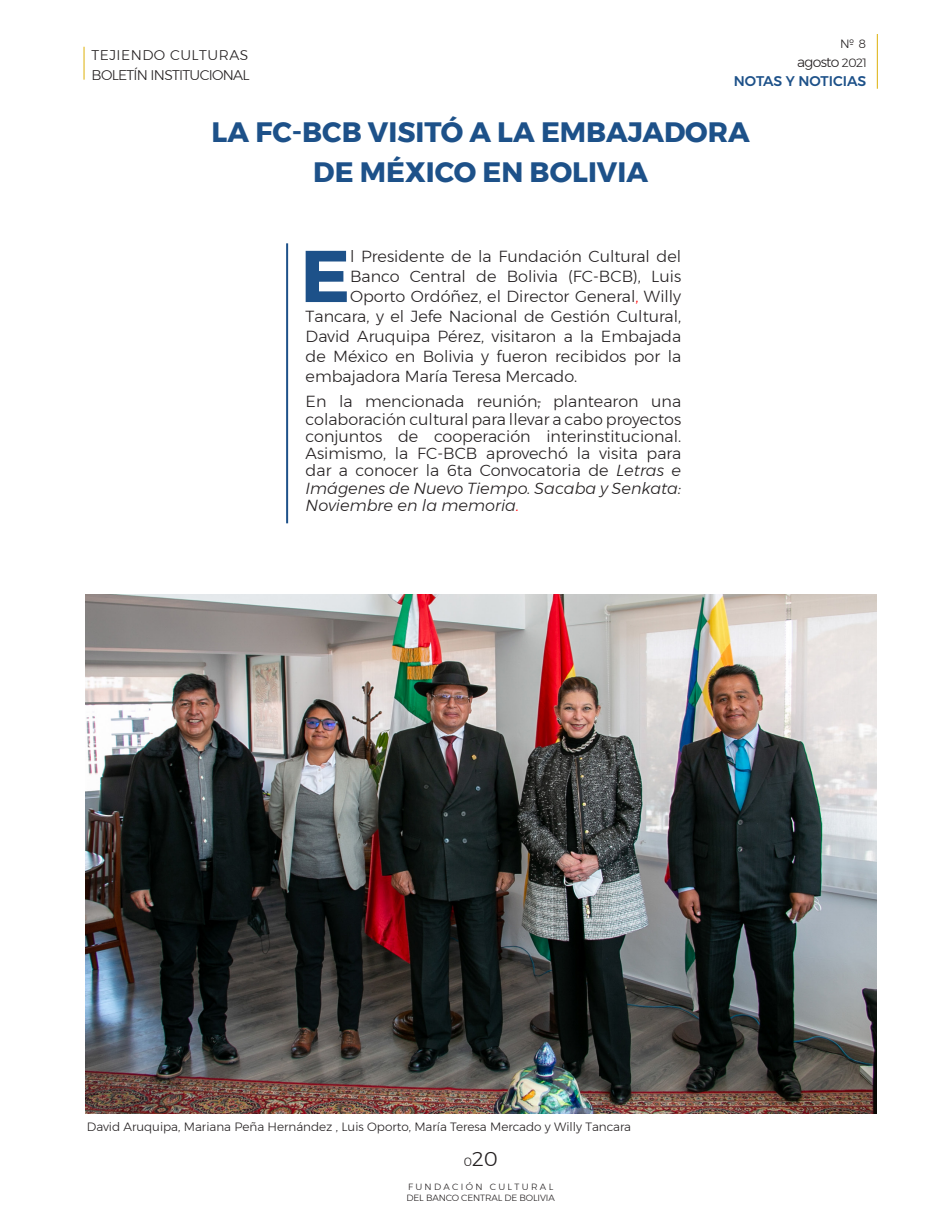
<style>
.page{position:relative;width:933px;height:1224px;background:#fff}
.page>*{position:absolute;margin:0;border:0;box-sizing:border-box;transform-origin:0 0}
.primera_linea{font:700 73px "Montserrat";color:#1d5189}
.título{font:700 28px/40px "Montserrat";color:#1d5189;text-align:center}
.t1{font:300 20px "Montserrat";color:#231f20}
.primera_linea-2{font:300 16px/17.2px "Montserrat";color:#231f20;text-align:justify}
.t2{font:300 14px "Montserrat";letter-spacing:-.05em;color:#231f20}
.t3{font:300 14px "Montserrat";letter-spacing:.035em;color:#231f20}
.t4{font:500 14px "Montserrat";color:#1d5189}
.pie_de_foto{font:300 12px "Montserrat";color:#231f20}
.t5{font:300 9px/10.8px "Montserrat";letter-spacing:-.015em;color:#231f20}
.s1{font-size:12px}
.s2{color:#f00}
.s3{font-style:italic}
.s4{font-style:italic;color:#f00}
</style>
<div class="page">
<hr style="left:84px;top:47px;width:1px;height:33px;background:#ddb008">
<hr style="left:877px;top:34px;width:1px;height:55px;background:#ddb008">
<img style="left:85px;top:595px;width:791px;height:519px">
<hr style="left:286px;top:243px;width:2px;height:280px;background:#1d5189">
<p class="t3" style="left:92px;top:45px;width:158px">TEJIENDO CULTURAS</p>
<p class="t2" style="left:92px;top:64px;width:160px">BOLETÍN INSTITUCIONAL</p>
<p class="pie_de_foto" style="left:840px;top:35px;width:28px">№ 8</p>
<p class="t2" style="left:797px;top:51px;width:71px">agosto <span class="s1">2021</span></p>
<p class="t4" style="left:734px;top:70px;width:134px">NOTAS Y NOTICIAS</p>
<p class="título" style="left:212px;top:112px;width:539px">LA FC-BCB VISITÓ A LA EMBAJADORA<br>DE MÉXICO EN BOLIVIA</p>
<p class="primera_linea" style="left:301px;top:218px;width:51px">E</p>
<p class="primera_linea-2" style="left:350px;top:248px;width:333px">l Presidente de la Fundación Cultural del</p>
<p class="primera_linea-2" style="left:350px;top:268px;width:333px">Banco Central de Bolivia (FC-BCB), Luis</p>
<p class="primera_linea-2" style="left:350px;top:288px;width:333px">Oporto Ordóñez, el Director General<span class="s2">,</span> Willy</p>
<p class="primera_linea-2" style="left:306px;top:308px;width:377px">Tancara, y el Jefe Nacional de Gestión Cultural,</p>
<p class="primera_linea-2" style="left:306px;top:328px;width:377px">David Aruquipa Pérez, visitaron a la Embajada</p>
<p class="primera_linea-2" style="left:306px;top:348px;width:377px">de México en Bolivia y fueron recibidos por la</p>
<p class="primera_linea-2" style="left:306px;top:368px;width:273px">embajadora María Teresa Mercado.</p>
<p class="primera_linea-2" style="left:306px;top:393px;width:377px">En la mencionada reunión, plantearon una colaboración cultural para llevar a cabo proyectos conjuntos de cooperación interinstitucional.<br>Asimismo, la FC-BCB aprovechó la visita para dar a conocer la 6ta Convocatoria de <span class="s3">Letras e Imágenes de Nuevo Tiempo. Sacaba y Senkata:<br>Noviembre en la memoria</span><span class="s4">.</span></p>
<p class="pie_de_foto" style="left:87px;top:1118px;width:545px">David Aruquipa, Mariana Peña Hernández , Luis Oporto, María Teresa Mercado y Willy Tancara</p>
<p class="t1" style="left:463px;top:1144px;width:36px"><span class="s1">0</span>20</p>
<p class="t5" style="left:406px;top:1181px;width:150px">FUNDACIÓN CULTURAL<br>DEL BANCO CENTRAL DE BOLIVIA</p>
</div>
